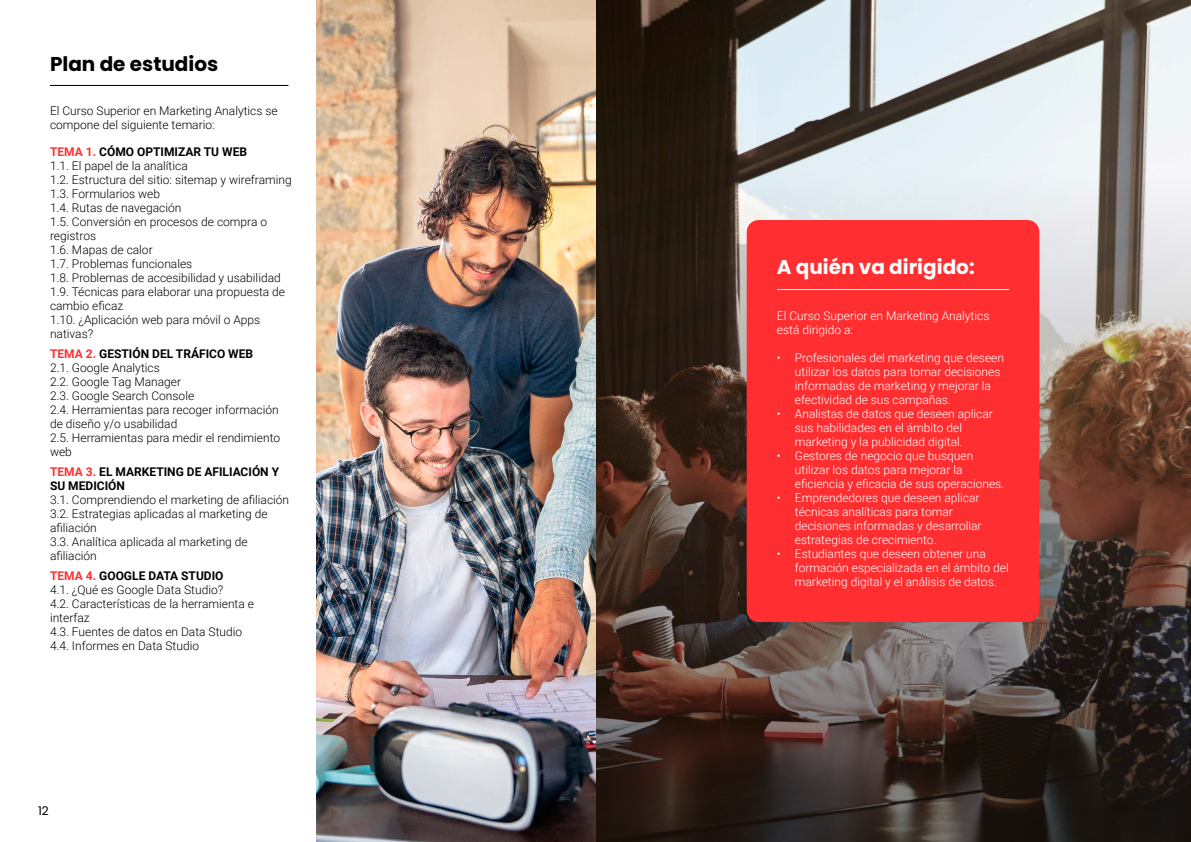
<style>
.page{position:relative;width:1191px;height:842px;background:#fff}
.page>*{position:absolute;margin:0;border:0;box-sizing:border-box;transform-origin:0 0}
.t1{font:700 20px "Poppins";color:#fff}
.t2{font:700 20px "Poppins";color:#000}
.t3{font:300 12px/14px "Roboto";color:#000}
.t4{font:300 12px/14px "Roboto";color:#fff}
.t5{font:700 12px/14px "Roboto";color:#000}
.t6{font:12px "Poppins";color:#000}
.s1{font-weight:700;color:#ff2f31}
.s2{font-weight:700}
.s3{color:#ff2f31}
</style>
<div class="page">
<hr style="left:50px;top:85px;width:238px;height:1px;background:#000">
<img style="left:316px;top:0;width:279px;height:842px">
<svg style="left:595px;top:0;width:595px;height:842px;background:#685d57"></svg>
<div style="left:746px;top:220px;width:293px;height:402px;background:#ff2f31;border-radius:12px"></div>
<hr style="left:777px;top:289px;width:232px;height:1px;background:#fff">
<h1 class="t2" style="left:50px;top:52px;width:170px">Plan de estudios</h1>
<p class="t3" style="left:50px;top:103px;width:229px">El Curso Superior en Marketing Analytics se compone del siguiente temario:</p>
<p class="t3" style="left:50px;top:144px;width:243px"><span class="s1">TEMA 1.</span> <span class="s2">CÓMO OPTIMIZAR TU WEB<br></span>1.1. El papel de la analítica<br>1.2. Estructura del sitio: sitemap y wireframing<br>1.3. Formularios web<br>1.4. Rutas de navegación<br>1.5. Conversión en procesos de compra o registros<br>1.6. Mapas de calor<br>1.7. Problemas funcionales<br>1.8. Problemas de accesibilidad y usabilidad<br>1.9. Técnicas para elaborar una propuesta de cambio eficaz<br>1.10. ¿Aplicación web para móvil o Apps nativas?</p>
<p class="t3" style="left:50px;top:346px;width:232px"><span class="s1">TEMA 2.</span> <span class="s2">GESTIÓN DEL TRÁFICO WEB<br></span>2.1. Google Analytics<br>2.2. Google Tag Manager<br>2.3. Google Search Console<br>2.4. Herramientas para recoger información de diseño y/o usabilidad<br>2.5. Herramientas para medir el rendimiento web</p>
<p class="t5" style="left:50px;top:464px;width:231px"><span class="s3">TEMA 3.</span> EL MARKETING DE AFILIACIÓN Y<br>SU MEDICIÓN</p>
<p class="t3" style="left:50px;top:492px;width:241px">3.1. Comprendiendo el marketing de afiliación<br>3.2. Estrategias aplicadas al marketing de afiliación<br>3.3. Analítica aplicada al marketing de afiliación</p>
<p class="t3" style="left:50px;top:568px;width:205px"><span class="s1">TEMA 4.</span> <span class="s2">GOOGLE DATA STUDIO<br></span>4.1. ¿Qué es Google Data Studio?<br>4.2. Características de la herramienta e interfaz<br>4.3. Fuentes de datos en Data Studio<br>4.4. Informes en Data Studio</p>
<p class="t6" style="left:38px;top:803px;width:12px">12</p>
<h1 class="t1" style="left:777px;top:255px;width:199px">A quién va dirigido:</h1>
<p class="t4" style="left:777px;top:308px;width:214px">El Curso Superior en Marketing Analytics está dirigido a:</p>
<p class="t4" style="left:795px;top:350px;width:211px;text-indent:-18px">• Profesionales del marketing que deseen utilizar los datos para tomar decisiones informadas de marketing y mejorar la efectividad de sus campañas.</p>
<p class="t4" style="left:795px;top:406px;width:199px;text-indent:-18px">• Analistas de datos que deseen aplicar sus habilidades en el ámbito del marketing y la publicidad digital.</p>
<p class="t4" style="left:795px;top:448px;width:211px;text-indent:-18px">• Gestores de negocio que busquen utilizar los datos para mejorar la eficiencia y eficacia de sus operaciones.</p>
<p class="t4" style="left:795px;top:490px;width:188px;text-indent:-18px">• Emprendedores que deseen aplicar técnicas analíticas para tomar decisiones informadas y desarrollar estrategias de crecimiento.</p>
<p class="t4" style="left:795px;top:546px;width:215px;text-indent:-18px">• Estudiantes que deseen obtener una formación especializada en el ámbito del marketing digital y el análisis de datos.</p>
</div>
